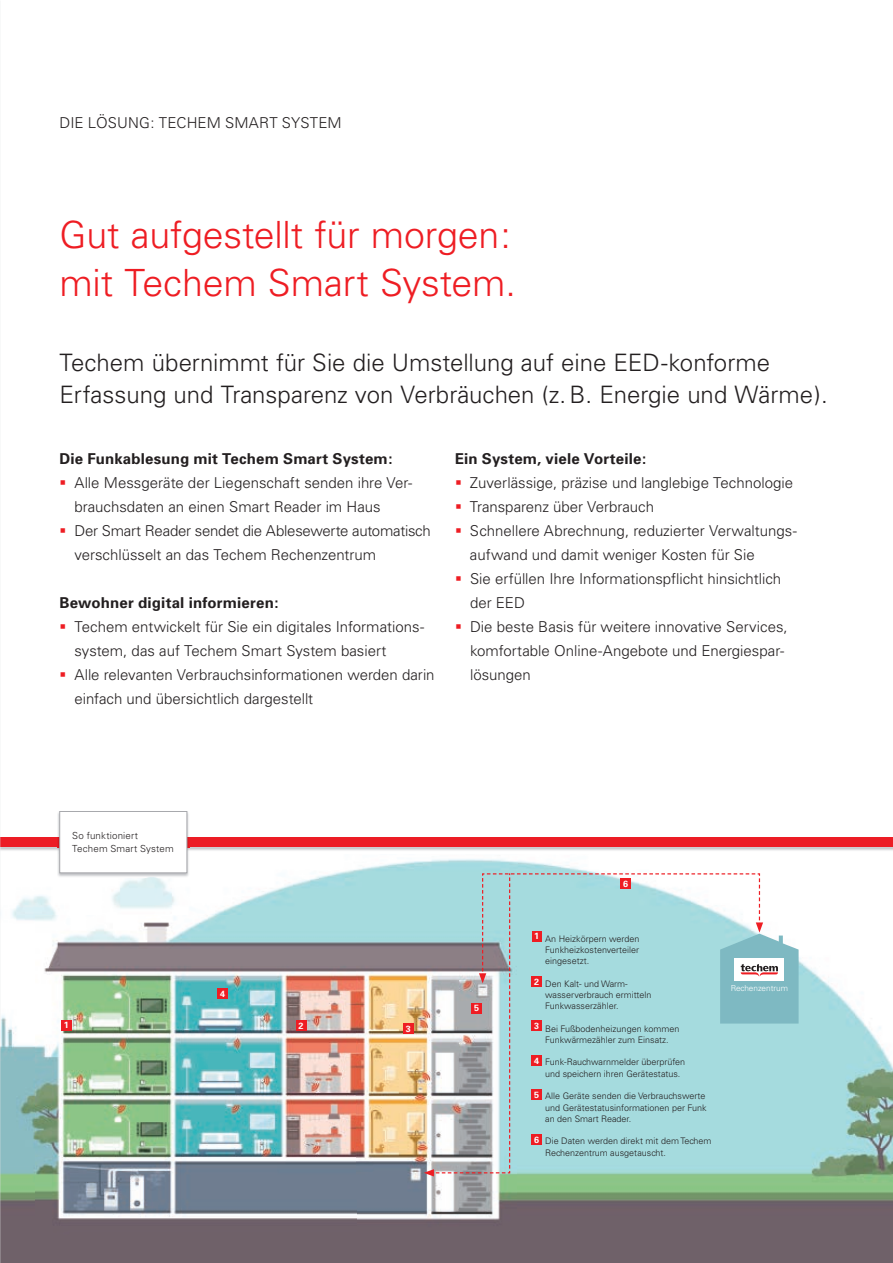
<style>
.page{position:relative;width:893px;height:1263px;background:#fff}
.page>*{position:absolute;margin:0;border:0;box-sizing:border-box;transform-origin:0 0}
.t1{font:300 37.5px/48px "Univers";letter-spacing:-.005em;color:#ee1d23}
.t2{font:300 24px/31.5px "Univers";color:#231f20}
.t3{font:300 15px/24px "Univers";color:#231f20}
.t4{font:700 15px "Univers";letter-spacing:.01em;color:#231f20}
.t5{font:300 9.75px/12.8px "Univers";letter-spacing:.015em;color:#231f20}
.t6{font:300 9px/11.2px "Univers";color:#231f20}
.t7{font:700 9px "Univers";color:#fff}
.t8{font:300 8.25px "Univers";color:#fff}
.s1{color:#ee1d23}
</style>
<div class="page">
<img style="left:0;top:859px;width:893px;height:404px">
<img style="left:36px;top:915px;width:480px;height:321px">
<img style="left:0;top:847px;width:893px;height:4px">
<div style="left:0;top:837px;width:893px;height:10px;background:#ec1d25"></div>
<div style="left:218px;top:988px;width:10px;height:11px;background:#ee1d23"></div>
<div style="left:61px;top:1020px;width:10px;height:10px;background:#ee1d23"></div>
<div style="left:296px;top:1020px;width:10px;height:10px;background:#ee1d23"></div>
<div style="left:403px;top:1023px;width:11px;height:10px;background:#ee1d23"></div>
<img style="left:57px;top:811px;width:132px;height:66px">
<div style="left:60px;top:811px;width:127px;height:62px;background:#fff;border:1px solid #a8a9ad"></div>
<svg style="left:424px;top:872px;width:375px;height:304px"></svg>
<p class="t3" style="left:60px;top:111px;width:284px">DIE LÖSUNG: TECHEM SMART SYSTEM</p>
<h1 class="t1" style="left:60px;top:211px;width:458px">Gut aufgestellt für morgen: mit Techem Smart System.</h1>
<h2 class="t2" style="left:60px;top:347px;width:770px">Techem übernimmt für Sie die Umstellung auf eine EED-konforme<br>Erfassung und Transparenz von Verbräuchen (z. B. Energie und Wärme).</h2>
<p class="t4" style="left:60px;top:450px;width:335px">Die Funkablesung mit Techem Smart System:</p>
<p class="t3" style="left:74px;top:471px;width:340px;text-indent:-15px"><span class="s1">▪</span> Alle Messgeräte der Liegenschaft senden ihre Ver&shy;brauchsdaten an einen Smart Reader im Haus</p>
<p class="t3" style="left:74px;top:519px;width:358px;text-indent:-15px"><span class="s1">▪</span> Der Smart Reader sendet die Ablesewerte automatisch verschlüsselt an das Techem Rechenzentrum</p>
<p class="t4" style="left:60px;top:594px;width:221px">Bewohner digital informieren:</p>
<p class="t3" style="left:74px;top:615px;width:351px;text-indent:-15px"><span class="s1">▪</span> Techem entwickelt für Sie ein digitales Informa tions&shy;system, das auf Techem Smart System basiert</p>
<p class="t3" style="left:74px;top:663px;width:362px;text-indent:-15px"><span class="s1">▪</span> Alle relevanten Verbrauchsinformationen werden darin einfach und übersichtlich dargestellt</p>
<p class="t4" style="left:455px;top:450px;width:193px">Ein System, viele Vorteile:</p>
<p class="t3" style="left:455px;top:471px;width:340px"><span class="s1">▪</span> Zuverlässige, präzise und langlebige Technologie</p>
<p class="t3" style="left:455px;top:495px;width:200px"><span class="s1">▪</span> Transparenz über Verbrauch</p>
<p class="t3" style="left:470px;top:519px;width:329px;text-indent:-15px"><span class="s1">▪</span> Schnellere Abrechnung, reduzierter Verwaltungs&shy;aufwand und damit weniger Kosten für Sie</p>
<p class="t3" style="left:470px;top:567px;width:313px;text-indent:-15px"><span class="s1">▪</span> Sie erfüllen Ihre Informationspflicht hinsichtlich der EED</p>
<p class="t3" style="left:470px;top:615px;width:319px;text-indent:-15px"><span class="s1">▪</span> Die beste Basis für weitere innovative Services, komfortable Online-Angebote und Energiespar&shy;lösungen</p>
<p class="t5" style="left:72px;top:829px;width:103px">So funktioniert<br>Techem Smart System</p>
<p class="t7" style="left:220px;top:988px;width:7px">4</p>
<p class="t7" style="left:64px;top:1020px;width:7px">1</p>
<p class="t7" style="left:299px;top:1020px;width:7px">2</p>
<p class="t7" style="left:406px;top:1023px;width:7px">3</p>
<p class="t7" style="left:474px;top:1003px;width:7px">5</p>
<p class="t7" style="left:623px;top:878px;width:7px">6</p>
<p class="t7" style="left:534px;top:931px;width:7px">1</p>
<p class="t6" style="left:545px;top:933px;width:96px;text-align:justify">An Heizkörpern werden Funkheizkostenverteiler eingesetzt.</p>
<p class="t6" style="left:545px;top:978px;width:108px">Den Kalt- und Warm&shy;wasserverbrauch ermitteln<br>Funkwasserzähler.</p>
<p class="t6" style="left:545px;top:1023px;width:136px">Bei Fußbodenheizungen kommen<br>Funkwärmezähler zum Einsatz.</p>
<p class="t6" style="left:545px;top:1057px;width:141px">Funk-Rauchwarnmelder überprüfen und speichern ihren Gerätestatus.</p>
<p class="t6" style="left:545px;top:1090px;width:163px">Alle Geräte senden die Verbrauchswerte und Gerätestatusinformationen per Funk an den Smart Reader.</p>
<p class="t6" style="left:545px;top:1135px;width:168px">Die Daten werden direkt mit dem Techem<br>Rechenzentrum ausgetauscht.</p>
<p class="t7" style="left:534px;top:976px;width:7px">2</p>
<p class="t7" style="left:534px;top:1020px;width:7px">3</p>
<p class="t7" style="left:534px;top:1055px;width:7px">4</p>
<p class="t7" style="left:534px;top:1089px;width:7px">5</p>
<p class="t7" style="left:534px;top:1134px;width:7px">6</p>
<p class="t8" style="left:731px;top:983px;width:59px">Rechenzentrum</p>
</div>
